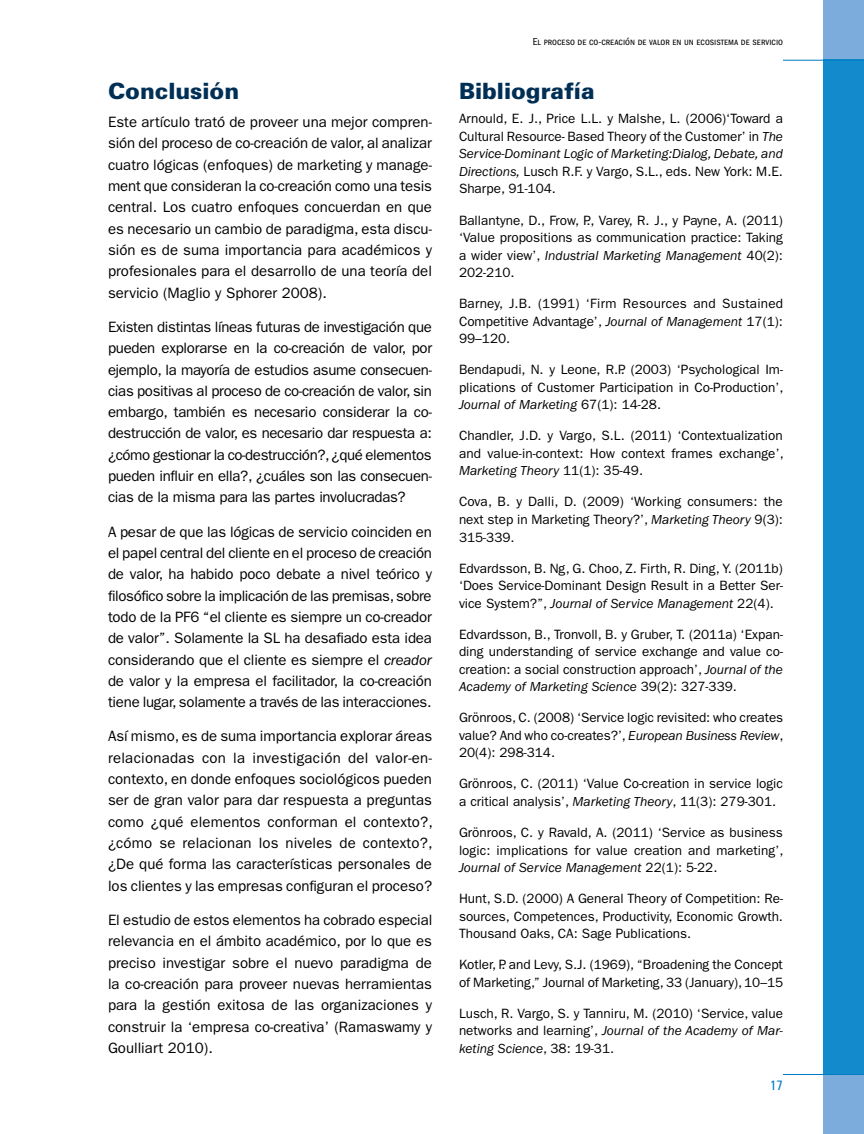
<style>
.page{position:relative;width:864px;height:1134px;background:#fff}
.page>*{position:absolute;margin:0;border:0;box-sizing:border-box;transform-origin:0 0}
.t1{font:900 22.5px "Zurich BT";color:#002f56}
.t2{font:15px/21.3px "ITC Franklin Gothic Std";color:#000;text-align:justify}
.t3{font:13.5px/17.5px "ITC Franklin Gothic Std";color:#000;text-align:justify}
.t4{font:condensed 13.5px "Zurich BT";color:#0079c1}
.t5{font:condensed 10.5px "ITC Franklin Gothic Std";color:#000}
.s1{font-style:italic}
</style>
<div class="page">
<div style="left:824px;top:0;width:40px;height:1133px;background:#128acb"></div>
<div style="left:824px;top:0;width:40px;height:59px;background:#7cacdc"></div>
<hr style="left:783px;top:60px;width:81px;height:1px;background:#0079c1">
<div style="left:824px;top:1075px;width:40px;height:59px;background:#7cacdc"></div>
<hr style="left:783px;top:1074px;width:81px;height:1px;background:#0079c1">
<h1 class="t1" style="left:108px;top:77px;width:133px">Conclusión</h1>
<p class="t2" style="left:108px;top:111px;width:326px">Este artículo trató de proveer una mejor compren&shy;sión del proceso de co-creación de valor, al analizar cuatro lógicas (enfoques) de marketing y manage&shy;ment que consideran la co-creación como una tesis central. Los cuatro enfoques concuerdan en que es necesario un cambio de paradigma, esta discu&shy;sión es de suma importancia para académicos y profesionales para el desarrollo de una teoría del servicio (Maglio y Sphorer 2008).</p>
<p class="t2" style="left:108px;top:316px;width:326px">Existen distintas líneas futuras de investigación que pueden explorarse en la co-creación de valor, por ejemplo, la mayoría de estudios asume consecuen&shy;cias positivas al proceso de co-creación de valor, sin embargo, también es necesario considerar la co&shy;destrucción de valor, es necesario dar respuesta a: ¿cómo gestionar la co-destrucción?, ¿qué elementos pueden influir en ella?, ¿cuáles son las consecuen&shy;cias de la misma para las partes involucradas?</p>
<p class="t2" style="left:108px;top:521px;width:326px">A pesar de que las lógicas de servicio coinciden en el papel central del cliente en el proceso de creación de valor, ha habido poco debate a nivel teórico y filosófico sobre la implicación de las premisas, sobre todo de la PF6 “el cliente es siempre un co-creador de valor”. Solamente la SL ha desafiado esta idea considerando que el cliente es siempre el <span class="s1">creador </span>de valor y la empresa el facilitador, la co-creación tiene lugar, solamente a través de las interacciones.</p>
<p class="t2" style="left:108px;top:726px;width:326px">Así mismo, es de suma importancia explorar áreas relacionadas con la investigación del valor-en&shy;contexto, en donde enfoques sociológicos pueden ser de gran valor para dar respuesta a preguntas como ¿qué elementos conforman el contexto?, ¿cómo se relacionan los niveles de contexto?, ¿De qué forma las características personales de los clientes y las empresas configuran el proceso?</p>
<p class="t2" style="left:108px;top:909px;width:326px">El estudio de estos elementos ha cobrado especial relevancia en el ámbito académico, por lo que es preciso investigar sobre el nuevo paradigma de la co-creación para proveer nuevas herramientas para la gestión exitosa de las organizaciones y construir la ‘empresa co-creativa’ (Ramaswamy y Goulliart 2010).</p>
<p class="t5" style="left:533px;top:36px;width:252px">El proceso de co-creación de valor en un ecosistema de servicio</p>
<h1 class="t1" style="left:459px;top:77px;width:137px">Bibliografía</h1>
<p class="t3" style="left:459px;top:110px;width:326px">Arnould, E. J., Price L.L. y Malshe, L. (2006)‘Toward a Cultural Resource- Based Theory of the Customer’ in <span class="s1">The Service-Dominant Logic of Marketing:Dialog, Debate, and Directions,</span> Lusch R.F. y Vargo, S.L., eds. New York: M.E.<br>Sharpe, 91-104.</p>
<p class="t3" style="left:459px;top:211px;width:326px">Ballantyne, D., Frow, P., Varey, R. J., y Payne, A. (2011) ‘Value propositions as communication practice: Taking a wider view’, <span class="s1">Industrial Marketing Management</span> 40(2):<br>202-210.</p>
<p class="t3" style="left:459px;top:295px;width:326px">Barney, J.B. (1991) ‘Firm Resources and Sustained Competitive Advantage’, <span class="s1">Journal of Management</span> 17(1):<br>99–120.</p>
<p class="t3" style="left:459px;top:361px;width:326px">Bendapudi, N. y Leone, R.P. (2003) ‘Psychological Im&shy;plications of Customer Participation in Co-Production’, <span class="s1">Journal of Marketing</span> 67(1): 14-28.</p>
<p class="t3" style="left:459px;top:427px;width:326px">Chandler, J.D. y Vargo, S.L. (2011) ‘Contextualization and value-in-context: How context frames exchange’, <span class="s1">Marketing Theory</span> 11(1): 35-49.</p>
<p class="t3" style="left:459px;top:493px;width:326px">Cova, B. y Dalli, D. (2009) ‘Working consumers: the next step in Marketing Theory?’, <span class="s1">Marketing Theory</span> 9(3):<br>315-339.</p>
<p class="t3" style="left:459px;top:559px;width:326px">Edvardsson, B. Ng, G. Choo, Z. Firth, R. Ding, Y. (2011b) ‘Does Service-Dominant Design Result in a Better Ser&shy;vice System?”, <span class="s1">Journal of Service Management</span> 22(4).</p>
<p class="t3" style="left:459px;top:625px;width:326px">Edvardsson, B., Tronvoll, B. y Gruber, T. (2011a) ‘Expan&shy;ding understanding of service exchange and value co&shy;creation: a social construction approach’, <span class="s1">Journal of the Academy of Marketing Science</span> 39(2): 327-339.</p>
<p class="t3" style="left:459px;top:709px;width:326px">Grönroos, C. (2008) ‘Service logic revisited: who creates value? And who co-creates?’, <span class="s1">European Business Review</span>, 20(4): 298-314.</p>
<p class="t3" style="left:459px;top:775px;width:326px">Grönroos, C. (2011) ‘Value Co-creation in service logic a critical analysis’, <span class="s1">Marketing Theory</span>, 11(3): 279-301.</p>
<p class="t3" style="left:459px;top:824px;width:326px">Grönroos, C. y Ravald, A. (2011) ‘Service as business logic: implications for value creation and marketing’, <span class="s1">Journal of Service Management</span> 22(1): 5-22.</p>
<p class="t3" style="left:459px;top:890px;width:326px">Hunt, S.D. (2000) A General Theory of Competition: Re&shy;sources, Competences, Productivity, Economic Growth.<br>Thousand Oaks, CA: Sage Publications.</p>
<p class="t3" style="left:459px;top:956px;width:326px">Kotler, P. and Levy, S.J. (1969), “Broadening the Concept of Marketing,” Journal of Marketing, 33 (January), 10–15</p>
<p class="t3" style="left:459px;top:1005px;width:326px">Lusch, R. Vargo, S. y Tanniru, M. (2010) ‘Service, value networks and learning’, <span class="s1">Journal of the Academy of Mar&shy;keting Science</span>, 38: 19-31.</p>
<p class="t4" style="left:770px;top:1077px;width:14px">17</p>
</div>
